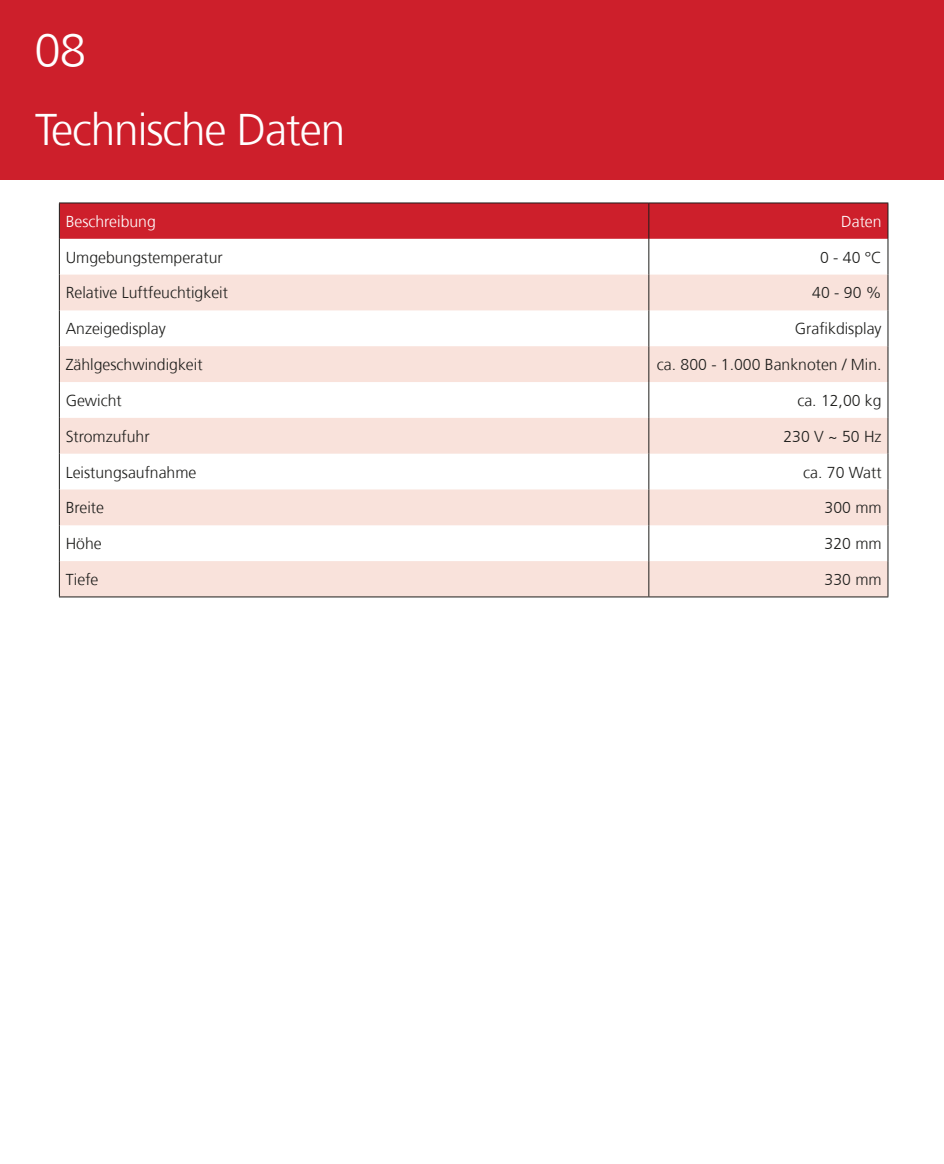
<style>
.page{position:relative;width:944px;height:1164px;background:#fff}
.page>*{position:absolute;margin:0;border:0;box-sizing:border-box;transform-origin:0 0}
.t1{font:300 47.48px "Frutiger";color:#fff}
.Section_Head{font:300 44.32px "Frutiger";letter-spacing:-.025em;color:#fff}
.Table_Body{font:300 15.75px "Frutiger";color:#1d1d1b}
.Table_Heading{font:300 15.75px "Frutiger";color:#fff}
</style>
<div class="page">
<div style="left:0;top:0;width:944px;height:180px;background:#cd1f2b"></div>
<div style="left:60px;top:204px;width:828px;height:35px;background:#cd1f2b"></div>
<svg style="left:60px;top:275px;width:828px;height:322px;fill:#f9e2db"></svg>
<hr style="left:59px;top:203px;width:590px;height:1px;background:#1d1d1b">
<hr style="left:59px;top:203px;width:1px;height:36px;background:#1d1d1b">
<hr style="left:649px;top:203px;width:239px;height:1px;background:#1d1d1b">
<hr style="left:888px;top:203px;width:1px;height:36px;background:#1d1d1b">
<hr style="left:59px;top:239px;width:1px;height:36px;background:#1d1d1b">
<hr style="left:59px;top:275px;width:1px;height:35px;background:#1d1d1b">
<hr style="left:59px;top:310px;width:1px;height:36px;background:#1d1d1b">
<hr style="left:59px;top:346px;width:1px;height:36px;background:#1d1d1b">
<hr style="left:59px;top:382px;width:1px;height:36px;background:#1d1d1b">
<hr style="left:59px;top:418px;width:1px;height:36px;background:#1d1d1b">
<hr style="left:59px;top:454px;width:1px;height:35px;background:#1d1d1b">
<hr style="left:59px;top:489px;width:1px;height:36px;background:#1d1d1b">
<hr style="left:59px;top:525px;width:1px;height:36px;background:#1d1d1b">
<hr style="left:59px;top:561px;width:1px;height:36px;background:#1d1d1b">
<hr style="left:888px;top:239px;width:1px;height:36px;background:#1d1d1b">
<hr style="left:888px;top:275px;width:1px;height:35px;background:#1d1d1b">
<hr style="left:888px;top:310px;width:1px;height:36px;background:#1d1d1b">
<hr style="left:888px;top:346px;width:1px;height:36px;background:#1d1d1b">
<hr style="left:888px;top:382px;width:1px;height:36px;background:#1d1d1b">
<hr style="left:888px;top:418px;width:1px;height:36px;background:#1d1d1b">
<hr style="left:888px;top:454px;width:1px;height:35px;background:#1d1d1b">
<hr style="left:888px;top:489px;width:1px;height:36px;background:#1d1d1b">
<hr style="left:888px;top:525px;width:1px;height:36px;background:#1d1d1b">
<hr style="left:888px;top:561px;width:1px;height:36px;background:#1d1d1b">
<hr style="left:648px;top:203px;width:1px;height:36px;background:#1d1d1b">
<hr style="left:648px;top:239px;width:1px;height:36px;background:#1d1d1b">
<hr style="left:648px;top:275px;width:1px;height:35px;background:#1d1d1b">
<hr style="left:648px;top:310px;width:1px;height:36px;background:#1d1d1b">
<hr style="left:648px;top:346px;width:1px;height:36px;background:#1d1d1b">
<hr style="left:648px;top:382px;width:1px;height:36px;background:#1d1d1b">
<hr style="left:648px;top:418px;width:1px;height:36px;background:#1d1d1b">
<hr style="left:648px;top:454px;width:1px;height:35px;background:#1d1d1b">
<hr style="left:648px;top:489px;width:1px;height:36px;background:#1d1d1b">
<hr style="left:648px;top:525px;width:1px;height:36px;background:#1d1d1b">
<hr style="left:648px;top:561px;width:1px;height:36px;background:#1d1d1b">
<hr style="left:59px;top:597px;width:590px;height:1px;background:#1d1d1b">
<hr style="left:649px;top:597px;width:239px;height:1px;background:#1d1d1b">
<h1 class="t1" style="left:35px;top:24px;width:53px">08</h1>
<p class="Section_Head" style="left:35px;top:104px;width:312px">Technische Daten</p>
<p class="Table_Heading" style="left:66px;top:212px;width:92px">Beschreibung</p>
<p class="Table_Heading" style="left:841px;top:212px;width:42px">Daten</p>
<p class="Table_Body" style="left:66px;top:248px;width:159px">Umgebungstemperatur</p>
<p class="Table_Body" style="left:820px;top:248px;width:63px">0 - 40 °C</p>
<p class="Table_Body" style="left:66px;top:284px;width:164px">Relative Luftfeuchtigkeit</p>
<p class="Table_Body" style="left:812px;top:284px;width:71px">40 - 90 %</p>
<p class="Table_Body" style="left:66px;top:320px;width:102px">Anzeigedisplay</p>
<p class="Table_Body" style="left:795px;top:320px;width:88px">Grafikdisplay</p>
<p class="Table_Body" style="left:66px;top:356px;width:138px">Zählgeschwindigkeit</p>
<p class="Table_Body" style="left:657px;top:356px;width:226px">ca. 800 - 1.000 Banknoten / Min.</p>
<p class="Table_Body" style="left:66px;top:392px;width:58px">Gewicht</p>
<p class="Table_Body" style="left:797px;top:392px;width:86px">ca. 12,00 kg</p>
<p class="Table_Body" style="left:66px;top:427px;width:85px">Stromzufuhr</p>
<p class="Table_Body" style="left:783px;top:427px;width:100px">230 V ~ 50 Hz</p>
<p class="Table_Body" style="left:66px;top:463px;width:132px">Leistungsaufnahme</p>
<p class="Table_Body" style="left:803px;top:463px;width:80px">ca. 70 Watt</p>
<p class="Table_Body" style="left:66px;top:499px;width:40px">Breite</p>
<p class="Table_Body" style="left:825px;top:499px;width:59px">300 mm</p>
<p class="Table_Body" style="left:66px;top:535px;width:37px">Höhe</p>
<p class="Table_Body" style="left:825px;top:535px;width:59px">320 mm</p>
<p class="Table_Body" style="left:66px;top:571px;width:34px">Tiefe</p>
<p class="Table_Body" style="left:825px;top:571px;width:59px">330 mm</p>
</div>
